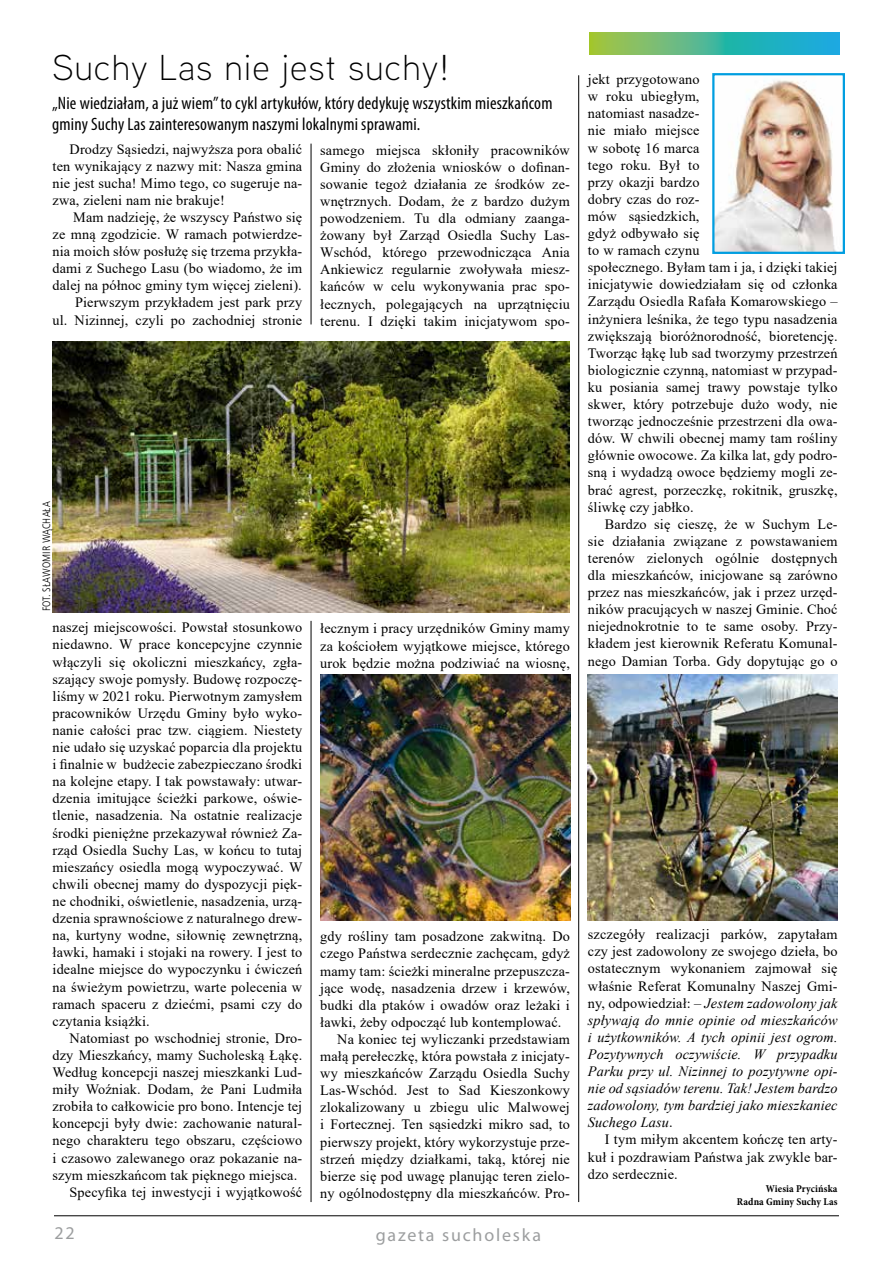
<style>
.page{position:relative;width:893px;height:1263px;background:#fff}
.page>*{position:absolute;margin:0;border:0;box-sizing:border-box;transform-origin:0 0}
.t1{font:300 36px "Aaux Next";letter-spacing:.03em;color:#000}
.t2{font:condensed 18px/21px "Myriad Pro";letter-spacing:.01em;color:#000}
.t3{font:18px "Myriad Pro";letter-spacing:.1em;color:#9c9e9f}
.t4{font:14.25px/17.1px "Times New Roman";letter-spacing:.01em;color:#000;text-align:justify}
.t5{font:italic 14.25px/17.1px "Times New Roman";letter-spacing:.01em;color:#000;text-align:justify}
.t6{font:10.8px "Humnst 777 Lt Cn EU";letter-spacing:.01em;color:#000}
.t7{font:700 condensed 10.5px/12.6px "Minion Pro";letter-spacing:.01em;color:#000;text-align:right}
.s1{font-style:normal}
</style>
<div class="page">
<hr style="left:54px;top:1215px;width:785px;height:1px;background:#000">
<svg style="left:589px;top:32px;width:250px;height:22px;background:#4db697"></svg>
<hr style="left:578px;top:75px;width:1px;height:1127px;background:#000">
<hr style="left:311px;top:621px;width:1px;height:581px;background:#000">
<hr style="left:311px;top:144px;width:1px;height:180px;background:#000">
<img style="left:321px;top:674px;width:249px;height:247px">
<img style="left:588px;top:674px;width:249px;height:247px">
<img style="left:52px;top:341px;width:517px;height:272px">
<img style="left:715px;top:80px;width:121px;height:171px">
<div style="left:712px;top:73px;width:133px;height:181px;border:2px solid #009ee0"></div>
<h1 class="t1" style="left:52px;top:43px;width:399px">Suchy Las nie jest suchy!</h1>
<p class="t2" style="left:52px;top:92px;width:502px">„Nie wiedziałam, a już wiem” to cykl artykułów, który dedykuję wszystkim mieszkańcom gminy Suchy Las zainteresowanym naszymi lokalnymi sprawami.</p>
<p class="t4" style="left:53px;top:140px;width:251px;text-indent:17px">Drodzy Sąsiedzi, najwyższa pora obalić ten wynikający z nazwy mit: Nasza gmina nie jest sucha! Mimo tego, co sugeruje na&shy;zwa, zieleni nam nie brakuje!</p>
<p class="t4" style="left:53px;top:208px;width:251px;text-align:right">Mam nadzieję, że wszyscy Państwo się<br>ze mną zgodzicie. W ramach potwierdze&shy;nia moich słów posłużę się trzema przykła&shy;dami z Suchego Lasu (bo wiadomo, że im dalej na północ gminy tym więcej zieleni).<br>Pierwszym przykładem jest park przy<br>ul. Nizinnej, czyli po zachodniej stronie</p>
<p class="t4" style="left:320px;top:141px;width:251px">samego miejsca skłoniły pracowników Gminy do złożenia wniosków o dofinan&shy;sowanie tegoż działania ze środków ze&shy;wnętrznych. Dodam, że z bardzo dużym powodzeniem. Tu dla odmiany zaanga&shy;żowany był Zarząd Osiedla Suchy Las-Wschód, którego przewodnicząca Ania Ankiewicz regularnie zwoływała miesz&shy;kańców w celu wykonywania prac spo&shy;łecznych, polegających na uprzątnięciu terenu. I dzięki takim inicjatywom spo-</p>
<p class="t6" style="left:40px;top:611px;width:111px;rotate:-90deg">FOT. SŁAWOMIR WĄCHAŁA</p>
<p class="t4" style="left:53px;top:619px;width:251px">naszej miejscowości. Powstał stosunkowo niedawno. W prace koncepcyjne czynnie włączyli się okoliczni mieszkańcy, zgła&shy;szający swoje pomysły. Budowę rozpoczę&shy;liśmy w 2021 roku. Pierwotnym zamysłem pracowników Urzędu Gminy było wyko&shy;nanie całości prac tzw. ciągiem. Niestety nie udało się uzyskać poparcia dla projektu i finalnie w budżecie zabezpieczano środki na kolejne etapy. I tak powstawały: utwar&shy;dzenia imitujące ścieżki parkowe, oświe&shy;tlenie, nasadzenia. Na ostatnie realizacje środki pieniężne przekazywał również Za&shy;rząd Osiedla Suchy Las, w końcu to tutaj mieszańcy osiedla mogą wypoczywać. W chwili obecnej mamy do dyspozycji pięk&shy;ne chodniki, oświetlenie, nasadzenia, urzą&shy;dzenia sprawnościowe z naturalnego drew&shy;na, kurtyny wodne, siłownię zewnętrzną, ławki, hamaki i stojaki na rowery. I jest to idealne miejsce do wypoczynku i ćwiczeń na świeżym powietrzu, warte polecenia w ramach spaceru z dziećmi, psami czy do czytania książki.</p>
<p class="t4" style="left:70px;top:1029px;width:234px">Natomiast po wschodniej stronie, Dro-</p>
<p class="t4" style="left:53px;top:1046px;width:251px">dzy Mieszkańcy, mamy Sucholeską Łąkę.</p>
<p class="t4" style="left:53px;top:1063px;width:251px">Według koncepcji naszej mieszkanki Lud-</p>
<p class="t4" style="left:53px;top:1080px;width:251px">miły Woźniak. Dodam, że Pani Ludmiła</p>
<p class="t4" style="left:53px;top:1097px;width:251px">zrobiła to całkowicie pro bono. Intencje tej</p>
<p class="t4" style="left:53px;top:1114px;width:251px">koncepcji były dwie: zachowanie natural-</p>
<p class="t4" style="left:53px;top:1132px;width:251px">nego charakteru tego obszaru, częściowo</p>
<p class="t4" style="left:53px;top:1149px;width:251px">i czasowo zalewanego oraz pokazanie na-</p>
<p class="t4" style="left:53px;top:1166px;width:246px">szym mieszkańcom tak pięknego miejsca.</p>
<p class="t4" style="left:70px;top:1183px;width:234px">Specyfika tej inwestycji i wyjątkowość</p>
<p class="t4" style="left:320px;top:620px;width:251px">łecznym i pracy urzędników Gminy mamy za kościołem wyjątkowe miejsce, którego urok będzie można podziwiać na wiosnę,</p>
<p class="t4" style="left:320px;top:927px;width:251px">gdy rośliny tam posadzone zakwitną. Do</p>
<p class="t4" style="left:320px;top:945px;width:251px">czego Państwa serdecznie zachęcam, gdyż</p>
<p class="t4" style="left:320px;top:962px;width:251px">mamy tam: ścieżki mineralne przepuszcza-</p>
<p class="t4" style="left:320px;top:979px;width:251px">jące wodę, nasadzenia drzew i krzewów,</p>
<p class="t4" style="left:320px;top:996px;width:251px">budki dla ptaków i owadów oraz leżaki i</p>
<p class="t4" style="left:320px;top:1013px;width:243px">ławki, żeby odpocząć lub kontemplować.</p>
<p class="t4" style="left:337px;top:1030px;width:234px">Na koniec tej wyliczanki przedstawiam</p>
<p class="t4" style="left:320px;top:1047px;width:251px">małą perełeczkę, która powstała z inicjaty-</p>
<p class="t4" style="left:320px;top:1064px;width:251px">wy mieszkańców Zarządu Osiedla Suchy</p>
<p class="t4" style="left:320px;top:1081px;width:251px">Las-Wschód. Jest to Sad Kieszonkowy</p>
<p class="t4" style="left:320px;top:1098px;width:251px">zlokalizowany u zbiegu ulic Malwowej</p>
<p class="t4" style="left:320px;top:1116px;width:251px">i Fortecznej. Ten sąsiedzki mikro sad, to</p>
<p class="t4" style="left:320px;top:1133px;width:251px">pierwszy projekt, który wykorzystuje prze-</p>
<p class="t4" style="left:320px;top:1150px;width:251px">strzeń między działkami, taką, której nie</p>
<p class="t4" style="left:320px;top:1167px;width:251px">bierze się pod uwagę planując teren zielo-</p>
<p class="t4" style="left:320px;top:1184px;width:251px">ny ogólnodostępny dla mieszkańców. Pro-</p>
<p class="t3" style="left:54px;top:1222px;width:22px">22</p>
<p class="t3" style="left:376px;top:1224px;width:167px">gazeta sucholeska</p>
<p class="t4" style="left:588px;top:70px;width:251px;text-align:left">jekt przygotowano<br>w roku ubiegłym,<br>natomiast nasadze-<br>nie miało miejsce<br>w sobotę 16 marca<br>tego roku. Był to<br>przy okazji bardzo<br>dobry czas do roz-<br>mów sąsiedzkich,<br>gdyż odbywało się<br>to w ramach czynu<br>społecznego. Byłam tam i ja, i dzięki takiej inicjatywie dowiedziałam się od członka<br>Zarządu Osiedla Rafała Komarowskiego – inżyniera leśnika, że tego typu nasadzenia zwiększają bioróżnorodność, bioretencję.<br>Tworząc łąkę lub sad tworzymy przestrzeń biologicznie czynną, natomiast w przypad&shy;ku posiania samej trawy powstaje tylko skwer, który potrzebuje dużo wody, nie tworząc jednocześnie przestrzeni dla owa&shy;dów. W chwili obecnej mamy tam rośliny głównie owocowe. Za kilka lat, gdy podro&shy;sną i wydadzą owoce będziemy mogli ze&shy;brać agrest, porzeczkę, rokitnik, gruszkę, śliwkę czy jabłko.</p>
<p class="t4" style="left:588px;top:515px;width:251px;text-indent:17px">Bardzo się cieszę, że w Suchym Le&shy;sie działania związane z powstawaniem terenów zielonych ogólnie dostępnych dla mieszkańców, inicjowane są zarówno przez nas mieszkańców, jak i przez urzęd&shy;ników pracujących w naszej Gminie. Choć niejednokrotnie to te same osoby. Przy&shy;kładem jest kierownik Referatu Komunal&shy;nego Damian Torba. Gdy dopytując go o</p>
<p class="t5" style="left:588px;top:925px;width:251px"><span class="s1">szczegóły realizacji parków, zapytałam czy jest zadowolony ze swojego dzieła, bo ostatecznym wykonaniem zajmował się właśnie Referat Komunalny Naszej Gmi&shy;ny, odpowiedział: –</span> Jestem zadowolony jak spływają do mnie opinie od mieszkańców i użytkowników. A tych opinii jest ogrom.<br>Pozytywnych oczywiście. W przypadku Parku przy ul. Nizinnej to pozytywne opi&shy;nie od sąsiadów terenu. Tak! Jestem bardzo zadowolony, tym bardziej jako mieszkaniec Suchego Lasu<span class="s1">.</span></p>
<p class="t4" style="left:588px;top:1131px;width:251px;text-indent:17px">I tym miłym akcentem kończę ten arty&shy;kuł i pozdrawiam Państwa jak zwykle bar&shy;dzo serdecznie.</p>
<p class="t7" style="left:737px;top:1182px;width:102px">Wiesia Prycińska<br>Radna Gminy Suchy Las</p>
</div>
